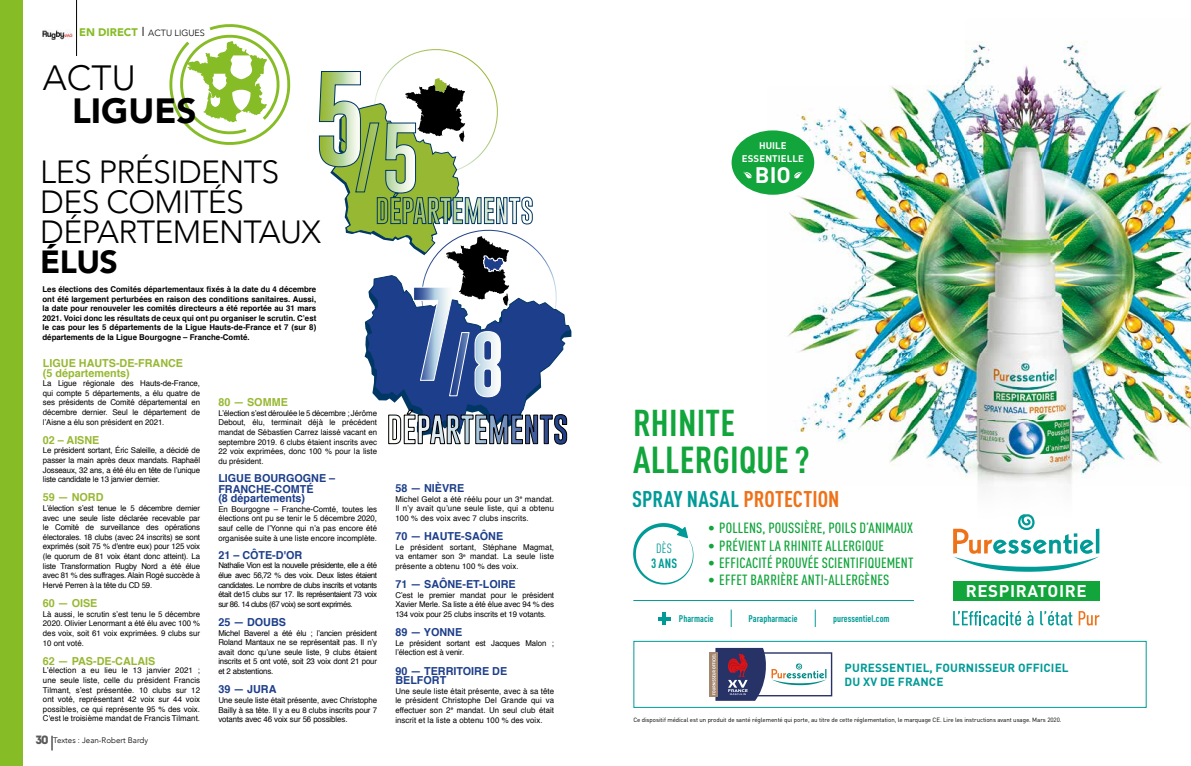
<style>
.page{position:relative;width:1191px;height:766px;background:#fff}
.page>*{position:absolute;margin:0;border:0;box-sizing:border-box;transform-origin:0 0}
.t1{font:700 condensed 37px "DIN Pro";letter-spacing:.005em;color:#11a53c}
.t2{font:700 condensed 36.8px "DIN Pro";letter-spacing:.005em;color:#11a53c}
.t3{font:900 35px "Avenir";color:#000}
.t4{font:300 35px "Avenir";color:#000}
.t5{font:300 32px/30px "Avenir";letter-spacing:-.02em;color:#000}
.t6{font:900 32px "Avenir";color:#000}
.t7{font:700 condensed 22.4px "DIN Pro";letter-spacing:.005em;color:#009b97}
.t8{font:700 22.2px "DIN Pro";color:#fff}
.t9{font:700 16.8px "DIN Pro";letter-spacing:.035em;color:#fff}
.t10{font:500 condensed 14.6px "DIN Pro";letter-spacing:.01em;color:#11a53c}
.t11{font:700 condensed 13.3px "DIN Pro";color:#009b97}
.t12{font:condensed 13.3px "DIN Pro";color:#009b97}
.t13{font:12px "Intro";color:#5b595b}
.t14{font:700 11.7px/14px "DIN Pro";letter-spacing:.01em;color:#009b97}
.t15{font:700 11px/10.6px "Helvetica";color:#1d3e8a}
.t16{font:700 11px/9.6px "Helvetica";color:#97b832}
.t17{font:700 condensed 9.6px "DIN Pro";color:#009b97}
.t18{font:700 9.6px/12.6px "DIN Pro";letter-spacing:.01em;color:#fff;text-align:center}
.t19{font:300 9px "Avenir";color:#000}
.t20{font:8px/9.6px "Helvetica";letter-spacing:-.01em;color:#000;text-align:justify}
.t21{font:700 8px/9.6px "Helvetica";color:#000;text-align:justify}
.t22{font:300 8px "Avenir";color:#000}
.t23{font:6.1px "DIN Pro";letter-spacing:-.01em;color:#000}
.s1{font-weight:900;font-size:11px;color:#86bc25}
.s2{font-size:13px}
.s3{color:#ee7219}
</style>
<div class="page">
<img style="left:42px;top:30px;width:30px;height:9px">
<hr style="left:76px;top:0;width:1px;height:56px;background:#000">
<svg style="left:52px;top:735px;width:1px;height:15px"></svg>
<svg style="left:169px;top:24px;width:122px;height:121px"></svg>
<div style="left:0;top:0;width:23px;height:765px;background:#86bc25"></div>
<img style="left:780px;top:41px;width:411px;height:546px">
<hr style="left:633px;top:600px;width:281px;height:1px;background:#009b97">
<svg style="left:658px;top:617px;width:12px;height:3px"></svg>
<hr style="left:662px;top:612px;width:4px;height:13px;background:#009b97">
<svg style="left:731px;top:609px;width:1px;height:17px"></svg>
<svg style="left:815px;top:609px;width:1px;height:17px"></svg>
<svg style="left:953px;top:514px;width:146px;height:57px"></svg>
<div style="left:953px;top:581px;width:146px;height:20px;background:#11a53c"></div>
<svg style="left:953px;top:611px;width:68px;height:14px"></svg>
<svg style="left:1027px;top:611px;width:6px;height:14px"></svg>
<svg style="left:1040px;top:611px;width:32px;height:14px"></svg>
<svg style="left:1078px;top:611px;width:21px;height:14px"></svg>
<svg style="left:633px;top:523px;width:60px;height:61px"></svg>
<div style="left:633px;top:640px;width:513px;height:67px;border:1px solid #009b97"></div>
<div style="left:710px;top:652px;width:8px;height:44px;background:#a3876f"></div>
<svg style="left:712px;top:647px;width:120px;height:53px"></svg>
<div style="left:731px;top:130px;width:83px;height:65px;background:#11a53c;border-radius:50%"></div>
<svg style="left:743px;top:171px;width:9px;height:8px"></svg>
<svg style="left:794px;top:171px;width:9px;height:8px"></svg>
<svg style="left:319px;top:49px;width:252px;height:395px"></svg>
<p class="t19" style="left:79px;top:28px;width:127px"><span class="s1">EN DIRECT</span> <span class="s2">I</span> ACTU LIGUES</p>
<h3 class="t4" style="left:43px;top:58px;width:94px">ACTU</h3>
<h3 class="t3" style="left:72px;top:81px;width:126px">LIGUES</h3>
<h3 class="t5" style="left:40px;top:157px;width:282px">LES PRÉSIDENTS<br>DES COMITÉS<br>DÉPARTEMENTAUX</h3>
<h3 class="t6" style="left:40px;top:235px;width:79px">ÉLUS</h3>
<p class="t21" style="left:43px;top:284px;width:275px">Les élections des Comités départementaux fixés à la date du 4 décembre ont été largement perturbées en raison des conditions sanitaires. Aussi, la date pour renouveler les comités directeurs a été reportée au 31 mars 2021. Voici donc les résultats de ceux qui ont pu organiser le scrutin. C’est le cas pour les 5 départements de la Ligue Hauts-de-France et 7 (sur 8) départements de la Ligue Bourgogne – Franche-Comté.</p>
<h3 class="t16" style="left:43px;top:358px;width:142px">LIGUE HAUTS-DE-FRANCE (5 départements)</h3>
<p class="t20" style="left:43px;top:378px;width:159px">La Ligue régionale des Hauts-de-France, qui compte 5 départements, a élu quatre de ses présidents de Comité départemental en décembre dernier. Seul le département de l’Aisne a élu son président en 2021.</p>
<h3 class="t16" style="left:43px;top:435px;width:58px">02 – AISNE</h3>
<p class="t20" style="left:43px;top:446px;width:159px">Le président sortant, Éric Saleille, a décidé de passer la main après deux mandats. Raphaël Josseaux, 32 ans, a été élu en tête de l’unique liste candidate le 13 janvier dernier.</p>
<h3 class="t16" style="left:43px;top:493px;width:62px">59 — NORD</h3>
<p class="t20" style="left:43px;top:503px;width:159px">L’élection s’est tenue le 5 décembre dernier avec une seule liste déclarée recevable par le Comité de surveillance des opérations électorales. 18 clubs (avec 24 inscrits) se sont exprimés (soit 75 % d'entre eux) pour 125 voix (le quorum de 81 voix étant donc atteint). La liste Transformation Rugby Nord a été élue avec 81 % des suffrages. Alain Rogé succède à Hervé Perren à la tête du CD 59.</p>
<h3 class="t16" style="left:43px;top:598px;width:56px">60 — OISE</h3>
<p class="t20" style="left:43px;top:609px;width:159px">Là aussi, le scrutin s’est tenu le 5 décembre 2020. Olivier Lenormant a été élu avec 100 % des voix, soit 61 voix exprimées. 9 clubs sur 10 ont voté.</p>
<h3 class="t16" style="left:43px;top:656px;width:114px">62 — PAS-DE-CALAIS</h3>
<p class="t20" style="left:43px;top:665px;width:159px">L’élection a eu lieu le 13 janvier 2021 ; une seule liste, celle du président Francis Tilmant, s’est présentée. 10 clubs sur 12 ont voté, représentant 42 voix sur 44 voix possibles, ce qui représente 95 % des voix.<br>C'est le troisième mandat de Francis Tilmant.</p>
<h3 class="t13" style="left:35px;top:732px;width:15px">30</h3>
<p class="t22" style="left:53px;top:735px;width:96px">Textes : Jean-Robert Bardy</p>
<h3 class="t16" style="left:218px;top:397px;width:71px">80 — SOMME</h3>
<p class="t20" style="left:218px;top:408px;width:160px">L’élection s’est déroulée le 5 décembre ; Jérôme Debout, élu, terminait déjà le précédent mandat de Sébastien Carrez laissé vacant en septembre 2019. 6 clubs étaient inscrits avec 22 voix exprimées, donc 100 % pour la liste du président.</p>
<h3 class="t15" style="left:218px;top:472px;width:118px">LIGUE BOURGOGNE –<br>FRANCHE-COMTÉ</h3>
<h3 class="t15" style="left:218px;top:493px;width:88px">(8 départements)</h3>
<p class="t20" style="left:218px;top:504px;width:160px">En Bourgogne – Franche-Comté, toutes les élections ont pu se tenir le 5 décembre 2020, sauf celle de l’Yonne qui n’a pas encore été organisée suite à une liste encore incomplète.</p>
<h3 class="t15" style="left:218px;top:549px;width:86px">21 – CÔTE-D'OR</h3>
<p class="t20" style="left:218px;top:561px;width:160px">Nathalie Vion est la nouvelle présidente, elle a été élue avec 56,72 % des voix. Deux listes étaient candidates. Le nombre de clubs inscrits et votants était de15 clubs sur 17. Ils représentaient 73 voix sur 86. 14 clubs (67 voix) se sont exprimés.</p>
<h3 class="t15" style="left:218px;top:616px;width:69px">25 — DOUBS</h3>
<p class="t20" style="left:218px;top:628px;width:160px">Michel Baverel a été élu ; l’ancien président Roland Mantaux ne se représentait pas. Il n’y avait donc qu’une seule liste, 9 clubs étaient inscrits et 5 ont voté, soit 23 voix dont 21 pour et 2 abstentions.</p>
<h3 class="t15" style="left:218px;top:684px;width:60px">39 — JURA</h3>
<p class="t20" style="left:218px;top:695px;width:160px">Une seule liste était présente, avec Christophe Bailly à sa tête. Il y a eu 8 clubs inscrits pour 7 votants avec 46 voix sur 56 possibles.</p>
<h3 class="t15" style="left:395px;top:483px;width:70px">58 — NIÈVRE</h3>
<p class="t20" style="left:395px;top:494px;width:160px">Michel Gelot a été réélu pour un 3<sup>e</sup> mandat.<br>Il n’y avait qu’une seule liste, qui a obtenu 100 % des voix avec 7 clubs inscrits.</p>
<h3 class="t15" style="left:395px;top:531px;width:109px">70 — HAUTE-SAÔNE</h3>
<p class="t20" style="left:395px;top:542px;width:160px">Le président sortant, Stéphane Magmat, va entamer son 3<sup>e</sup> mandat. La seule liste présente a obtenu 100 % des voix.</p>
<h3 class="t15" style="left:395px;top:579px;width:122px">71 — SAÔNE-ET-LOIRE</h3>
<p class="t20" style="left:395px;top:590px;width:160px">C’est le premier mandat pour le président Xavier Merle. Sa liste a été élue avec 94 % des 134 voix pour 25 clubs inscrits et 19 votants.</p>
<h3 class="t15" style="left:395px;top:627px;width:68px">89 — YONNE</h3>
<p class="t20" style="left:395px;top:638px;width:160px">Le président sortant est Jacques Malon ; l’élection est à venir.</p>
<h3 class="t15" style="left:395px;top:665px;width:113px;line-height:9.6px">90 — TERRITOIRE DE<br>BELFORT</h3>
<p class="t20" style="left:395px;top:686px;width:160px">Une seule liste était présente, avec à sa tête le président Christophe Del Grande qui va effectuer son 2<sup>e</sup> mandat. Un seul club était inscrit et la liste a obtenu 100 % des voix.</p>
<p class="t18" style="left:742px;top:138px;width:64px">HUILE<br>ESSENTIELLE</p>
<h3 class="t8" style="left:755px;top:156px;width:37px">BIO</h3>
<h2 class="t2" style="left:633px;top:395px;width:104px">RHINITE</h2>
<h1 class="t1" style="left:633px;top:431px;width:178px">ALLERGIQUE ?</h1>
<h3 class="t7" style="left:632px;top:482px;width:209px">SPRAY NASAL <span class="s3">PROTECTION</span></h3>
<h3 class="t12" style="left:656px;top:538px;width:17px">DÈS</h3>
<h3 class="t11" style="left:651px;top:552px;width:28px">3 ANS</h3>
<h3 class="t10" style="left:708px;top:517px;width:206px">• POLLENS, POUSSIÈRE, POILS D’ANIMAUX</h3>
<h3 class="t10" style="left:708px;top:534px;width:177px">• PRÉVIENT LA RHINITE ALLERGIQUE</h3>
<h3 class="t10" style="left:708px;top:552px;width:207px">• EFFICACITÉ PROUVÉE SCIENTIFIQUEMENT</h3>
<h3 class="t10" style="left:708px;top:569px;width:183px">• EFFET BARRIÈRE ANTI-ALLERGÈNES</h3>
<p class="t17" style="left:679px;top:611px;width:36px">Pharmacie</p>
<p class="t17" style="left:748px;top:611px;width:50px">Parapharmacie</p>
<p class="t17" style="left:833px;top:611px;width:58px">puressentiel.com</p>
<h3 class="t9" style="left:966px;top:576px;width:122px">RESPIRATOIRE</h3>
<h3 class="t14" style="left:844px;top:658px;width:226px">PURESSENTIEL, FOURNISSEUR OFFICIEL<br>DU XV DE FRANCE</h3>
<p class="t23" style="left:633px;top:714px;width:429px">Ce dispositif médical est un produit de santé réglementé qui porte, au titre de cette réglementation, le marquage CE. Lire les instructions avant usage. Mars 2020.</p>
</div>
